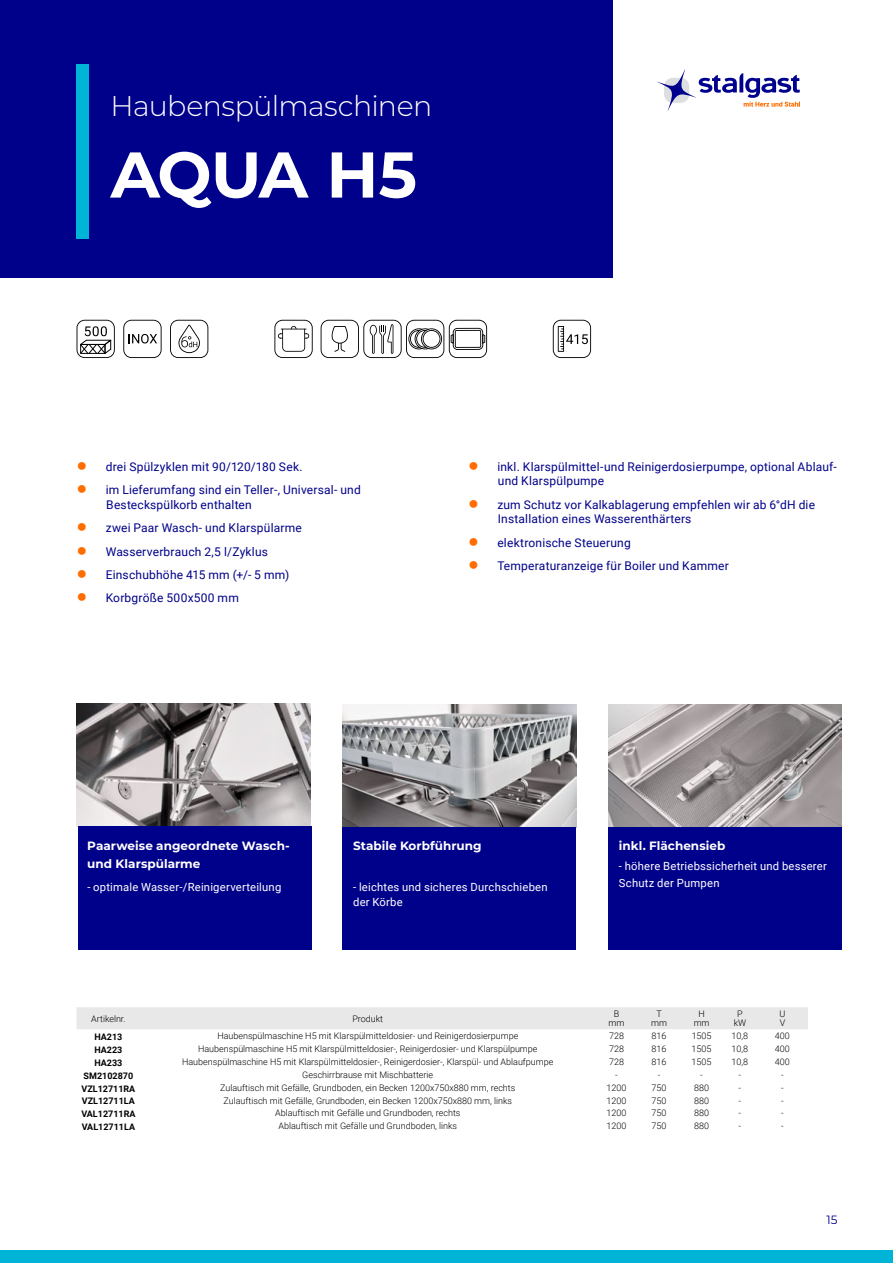
<style>
.page{position:relative;width:893px;height:1263px;background:#fff}
.page>*{position:absolute;margin:0;border:0;box-sizing:border-box;transform-origin:0 0}
.t1{font:700 64.5px "Montserrat";letter-spacing:-.03em;color:#fff}
.t2{font:300 28.5px "Montserrat";letter-spacing:-.02em;color:#fff}
.t3{font:12px/14.4px "Roboto";letter-spacing:.015em;color:#00018a}
.t4{font:700 12px/18px "Montserrat";letter-spacing:.005em;color:#fff}
.t5{font:12px "Montserrat";color:#00018a}
.t6{font:11.25px/16.5px "Roboto";letter-spacing:.02em;color:#fff}
.t7{font:300 9px/9px "Roboto";color:#000;text-align:center}
.t8{font:700 9px "Roboto";color:#000}
.s1{font-family:"Arial";font-size:18px;color:#ff6d00}
</style>
<div class="page">
<div style="left:0;top:0;width:613px;height:277px;background:#00018a"></div>
<div style="left:0;top:1250px;width:893px;height:13px;background:#00b4d8"></div>
<img style="left:342px;top:704px;width:234px;height:123px">
<img style="left:77px;top:703px;width:233px;height:124px">
<img style="left:608px;top:704px;width:234px;height:123px">
<div style="left:78px;top:826px;width:233px;height:123px;background:#00018a"></div>
<div style="left:608px;top:827px;width:234px;height:123px;background:#00018a"></div>
<div style="left:342px;top:827px;width:234px;height:123px;background:#00018a"></div>
<svg style="left:123px;top:320px;width:39px;height:38px"></svg>
<svg style="left:170px;top:320px;width:38px;height:38px"></svg>
<svg style="left:77px;top:320px;width:38px;height:38px"></svg>
<svg style="left:274px;top:320px;width:39px;height:38px"></svg>
<svg style="left:321px;top:320px;width:166px;height:38px"></svg>
<svg style="left:553px;top:320px;width:38px;height:38px"></svg>
<div style="left:77px;top:1007px;width:731px;height:22px;background:#e9e8e9"></div>
<div style="left:77px;top:64px;width:12px;height:175px;background:#00b4d8"></div>
<svg style="left:657px;top:70px;width:143px;height:41px"></svg>
<h2 class="t2" style="left:111px;top:86px;width:323px">Haubenspülmaschinen</h2>
<h1 class="t1" style="left:111px;top:128px;width:308px">AQUA H5</h1>
<h3 class="t3" style="left:77px;top:459px;width:228px"><span class="s1">●</span> drei Spülzyklen mit 90/120/180 Sek.</h3>
<h3 class="t3" style="left:106px;top:482px;width:256px;text-indent:-30px"><span class="s1">●</span> im Lieferumfang sind ein Teller-, Universal- und<br>Besteckspülkorb enthalten</h3>
<h3 class="t3" style="left:77px;top:520px;width:227px"><span class="s1">●</span> zwei Paar Wasch- und Klarspülarme</h3>
<h3 class="t3" style="left:77px;top:544px;width:193px"><span class="s1">●</span> Wasserverbrauch 2,5 l/Zyklus</h3>
<h3 class="t3" style="left:77px;top:567px;width:214px"><span class="s1">●</span> Einschubhöhe 415 mm (+/- 5 mm)</h3>
<h3 class="t3" style="left:77px;top:590px;width:164px"><span class="s1">●</span> Korbgröße 500x500 mm</h3>
<h3 class="t3" style="left:498px;top:459px;width:340px;text-indent:-30px"><span class="s1">●</span> inkl. Klarspülmittel-und Reinigerdosierpumpe, optional Ablauf&shy;und Klarspülpumpe</h3>
<h3 class="t3" style="left:498px;top:497px;width:319px;text-indent:-30px"><span class="s1">●</span> zum Schutz vor Kalkablagerung empfehlen wir ab 6°dH die<br>Installation eines Wasserenthärters</h3>
<h3 class="t3" style="left:468px;top:535px;width:164px"><span class="s1">●</span> elektronische Steuerung</h3>
<h3 class="t3" style="left:468px;top:558px;width:262px"><span class="s1">●</span> Temperaturanzeige für Boiler und Kammer</h3>
<h3 class="t4" style="left:87px;top:836px;width:204px">Paarweise angeordnete Wasch&shy;und Klarspülarme</h3>
<h3 class="t4" style="left:353px;top:836px;width:130px">Stabile Korbführung</h3>
<h3 class="t4" style="left:619px;top:836px;width:108px">inkl. Flächensieb</h3>
<p class="t6" style="left:619px;top:857px;width:210px">- höhere Betriebssicherheit und besserer<br>Schutz der Pumpen</p>
<p class="t6" style="left:87px;top:878px;width:196px">- optimale Wasser-/Reinigerverteilung</p>
<p class="t6" style="left:353px;top:879px;width:196px;line-height:15px">- leichtes und sicheres Durchschieben der Körbe</p>
<p class="t7" style="left:91px;top:1013px;width:36px">Artikelnr.</p>
<p class="t7" style="left:352px;top:1013px;width:32px">Produkt</p>
<p class="t7" style="left:609px;top:1009px;width:17px">B mm</p>
<p class="t7" style="left:651px;top:1009px;width:17px">T mm</p>
<p class="t7" style="left:694px;top:1009px;width:17px">H mm</p>
<p class="t7" style="left:734px;top:1009px;width:14px">P kW</p>
<p class="t7" style="left:779px;top:1009px;width:7px;text-align:left">U<br>V</p>
<p class="t8" style="left:94px;top:1031px;width:29px">HA213</p>
<p class="t7" style="left:217px;top:1031px;width:302px">Haubenspülmaschine H5 mit Klarspülmitteldosier- und Reinigerdosierpumpe</p>
<p class="t7" style="left:609px;top:1031px;width:16px">728</p>
<p class="t7" style="left:652px;top:1031px;width:16px">816</p>
<p class="t7" style="left:692px;top:1031px;width:21px">1505</p>
<p class="t7" style="left:732px;top:1031px;width:18px">10,8</p>
<p class="t7" style="left:775px;top:1031px;width:16px">400</p>
<p class="t8" style="left:94px;top:1043px;width:29px">HA223</p>
<p class="t7" style="left:198px;top:1044px;width:341px">Haubenspülmaschine H5 mit Klarspülmitteldosier-, Reinigerdosier- und Klarspülpumpe</p>
<p class="t7" style="left:609px;top:1044px;width:16px">728</p>
<p class="t7" style="left:652px;top:1044px;width:16px">816</p>
<p class="t7" style="left:692px;top:1044px;width:21px">1505</p>
<p class="t7" style="left:731px;top:1044px;width:18px">10,8</p>
<p class="t7" style="left:775px;top:1044px;width:16px">400</p>
<p class="t8" style="left:94px;top:1056px;width:29px">HA233</p>
<p class="t7" style="left:182px;top:1057px;width:373px">Haubenspülmaschine H5 mit Klarspülmitteldosier-, Reinigerdosier-, Klarspül- und Ablaufpumpe</p>
<p class="t7" style="left:609px;top:1057px;width:16px">728</p>
<p class="t7" style="left:652px;top:1057px;width:16px">816</p>
<p class="t7" style="left:692px;top:1057px;width:21px">1505</p>
<p class="t7" style="left:731px;top:1057px;width:18px">10,8</p>
<p class="t7" style="left:775px;top:1057px;width:16px">400</p>
<p class="t8" style="left:84px;top:1069px;width:51px">SM2102870</p>
<p class="t7" style="left:302px;top:1070px;width:132px">Geschirrbrause mit Mischbatterie</p>
<p class="t7" style="left:615px;top:1070px;width:4px">-</p>
<p class="t7" style="left:658px;top:1070px;width:4px">-</p>
<p class="t7" style="left:700px;top:1070px;width:4px">-</p>
<p class="t7" style="left:739px;top:1070px;width:4px">-</p>
<p class="t7" style="left:781px;top:1070px;width:4px">-</p>
<p class="t8" style="left:81px;top:1082px;width:55px">VZL12711RA</p>
<p class="t7" style="left:220px;top:1082px;width:297px">Zulauftisch mit Gefälle, Grundboden, ein Becken 1200x750x880 mm, rechts</p>
<p class="t7" style="left:607px;top:1082px;width:21px">1200</p>
<p class="t7" style="left:652px;top:1082px;width:16px">750</p>
<p class="t7" style="left:694px;top:1082px;width:16px">880</p>
<p class="t7" style="left:739px;top:1082px;width:4px">-</p>
<p class="t7" style="left:781px;top:1082px;width:4px">-</p>
<p class="t8" style="left:82px;top:1095px;width:55px">VZL12711LA</p>
<p class="t7" style="left:224px;top:1095px;width:290px">Zulauftisch mit Gefälle, Grundboden, ein Becken 1200x750x880 mm, links</p>
<p class="t7" style="left:607px;top:1095px;width:21px">1200</p>
<p class="t7" style="left:652px;top:1095px;width:16px">750</p>
<p class="t7" style="left:694px;top:1095px;width:16px">880</p>
<p class="t7" style="left:739px;top:1095px;width:4px">-</p>
<p class="t7" style="left:781px;top:1095px;width:4px">-</p>
<p class="t8" style="left:81px;top:1108px;width:56px">VAL12711RA</p>
<p class="t7" style="left:275px;top:1108px;width:187px">Ablauftisch mit Gefälle und Grundboden, rechts</p>
<p class="t7" style="left:607px;top:1108px;width:21px">1200</p>
<p class="t7" style="left:652px;top:1108px;width:16px">750</p>
<p class="t7" style="left:694px;top:1108px;width:16px">880</p>
<p class="t7" style="left:739px;top:1108px;width:4px">-</p>
<p class="t7" style="left:781px;top:1108px;width:4px">-</p>
<p class="t8" style="left:82px;top:1120px;width:55px">VAL12711LA</p>
<p class="t7" style="left:278px;top:1121px;width:180px">Ablauftisch mit Gefälle und Grundboden, links</p>
<p class="t7" style="left:607px;top:1121px;width:21px">1200</p>
<p class="t7" style="left:652px;top:1121px;width:16px">750</p>
<p class="t7" style="left:694px;top:1121px;width:16px">880</p>
<p class="t7" style="left:739px;top:1121px;width:4px">-</p>
<p class="t7" style="left:781px;top:1121px;width:4px">-</p>
<h3 class="t5" style="left:826px;top:1211px;width:13px">15</h3>
</div>
